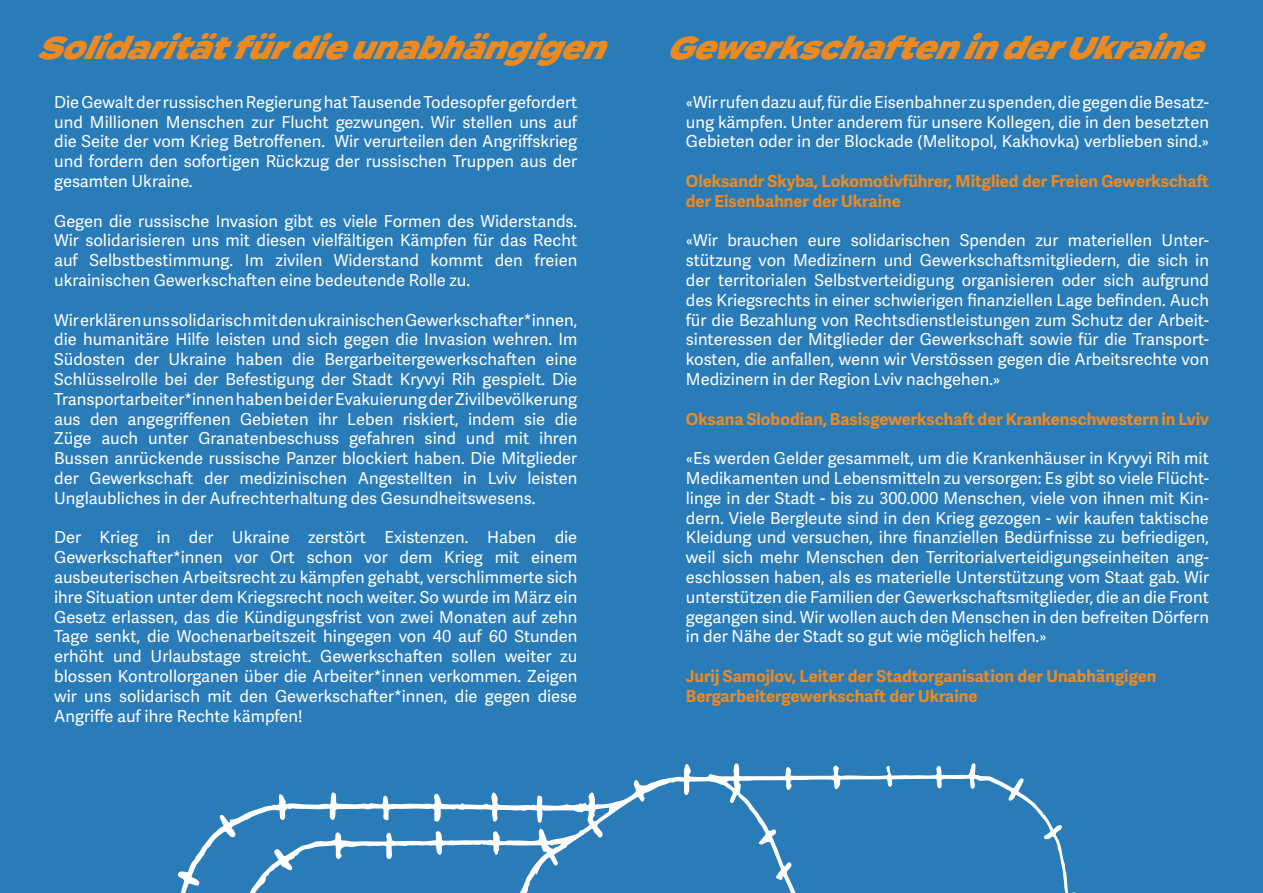
<style>
.page{position:relative;width:1263px;height:893px;background:#2a7cb9}
.page>*{position:absolute;margin:0;border:0;box-sizing:border-box;transform-origin:0 0}
.t1{font:italic 900 31.5px "Termina";color:#ec8a22;scale:.86 1}
.t2{font:16.5px/19.8px "Adelle Sans";color:#fff;text-align:justify}
.t3{font:700 16.5px/19.8px "Adelle Sans";color:#ec8a22}
</style>
<div class="page">
<svg style="left:177px;top:763px;width:899px;height:130px"></svg>
<p class="t1" style="left:36px;top:24px;width:688px">Solidaritätfürdieunabhängigen</p>
<p class="t1" style="left:666px;top:24px;width:651px">GewerkschafteninderUkraine</p>
<p class="t2" style="left:54px;top:93px;width:525px">Die Gewalt der russischen Regierung hat Tausende Todesopfer gefordert und Millionen Menschen zur Flucht gezwungen. Wir stellen uns auf die Seite der vom Krieg Betroffenen. Wir verurteilen den Angriffskrieg und fordern den sofortigen Rückzug der russischen Truppen aus der gesamten Ukraine.</p>
<p class="t2" style="left:54px;top:211px;width:525px">Gegen die russische Invasion gibt es viele Formen des Widerstands.<br>Wir solidarisieren uns mit diesen vielfältigen Kämpfen für das Recht auf Selbstbestimmung. Im zivilen Widerstand kommt den freien ukrainischen Gewerkschaften eine bedeutende Rolle zu.</p>
<p class="t2" style="left:54px;top:310px;width:525px">Wir erklären uns solidarisch mit den ukrainischen Gewerkschafter*innen, die humanitäre Hilfe leisten und sich gegen die Invasion wehren. Im Südosten der Ukraine haben die Bergarbeitergewerkschaften eine Schlüsselrolle bei der Befestigung der Stadt Kryvyi Rih gespielt. Die Transportarbeiter*innen haben bei der Evakuierung der Zivilbevölkerung aus den angegriffenen Gebieten ihr Leben riskiert, indem sie die Züge auch unter Granatenbeschuss gefahren sind und mit ihren Bussen anrückende russische Panzer blockiert haben. Die Mitglieder der Gewerkschaft der medizinischen Angestellten in Lviv leisten Unglaubliches in der Aufrechterhaltung des Gesundheitswesens.</p>
<p class="t2" style="left:54px;top:528px;width:525px">Der Krieg in der Ukraine zerstört Existenzen. Haben die Gewerkschafter*innen vor Ort schon vor dem Krieg mit einem ausbeuterischen Arbeitsrecht zu kämpfen gehabt, verschlimmerte sich ihre Situation unter dem Kriegsrecht noch weiter. So wurde im März ein Gesetz erlassen, das die Kündigungsfrist von zwei Monaten auf zehn Tage senkt, die Wochenarbeitszeit hingegen von 40 auf 60 Stunden erhöht und Urlaubstage streicht. Gewerkschaften sollen weiter zu blossen Kontrollorganen über die Arbeiter*innen verkommen. Zeigen wir uns solidarisch mit den Gewerkschafter*innen, die gegen diese Angriffe auf ihre Rechte kämpfen!</p>
<p class="t2" style="left:686px;top:93px;width:525px">«Wir rufen dazu auf, für die Eisenbahner zu spenden, die gegen die Besatz&shy;ung kämpfen. Unter anderem für unsere Kollegen, die in den besetzten Gebieten oder in der Blockade (Melitopol, Kakhovka) verblieben sind.»</p>
<p class="t3" style="left:686px;top:172px;width:525px">Oleksandr Skyba, Lokomotivführer, Mitglied der Freien Gewerkschaft der Eisenbahner der Ukraine</p>
<p class="t2" style="left:686px;top:231px;width:525px">«Wir brauchen eure solidarischen Spenden zur materiellen Unter&shy;stützung von Medizinern und Gewerkschaftsmitgliedern, die sich in der territorialen Selbstverteidigung organisieren oder sich aufgrund des Kriegsrechts in einer schwierigen finanziellen Lage befinden. Auch für die Bezahlung von Rechtsdienstleistungen zum Schutz der Arbeit&shy;sinteressen der Mitglieder der Gewerkschaft sowie für die Transport&shy;kosten, die anfallen, wenn wir Verstössen gegen die Arbeitsrechte von Medizinern in der Region Lviv nachgehen.»</p>
<p class="t3" style="left:686px;top:409px;width:525px">Oksana Slobodian, Basisgewerkschaft der Krankenschwestern in Lviv</p>
<p class="t2" style="left:686px;top:449px;width:525px">«Es werden Gelder gesammelt, um die Krankenhäuser in Kryvyi Rih mit Medikamenten und Lebensmitteln zu versorgen: Es gibt so viele Flücht&shy;linge in der Stadt - bis zu 300.000 Menschen, viele von ihnen mit Kin&shy;dern. Viele Bergleute sind in den Krieg gezogen - wir kaufen taktische Kleidung und versuchen, ihre finanziellen Bedürfnisse zu befriedigen, weil sich mehr Menschen den Territorialverteidigungseinheiten ang&shy;eschlossen haben, als es materielle Unterstützung vom Staat gab. Wir unterstützen die Familien der Gewerkschaftsmitglieder, die an die Front gegangen sind. Wir wollen auch den Menschen in den befreiten Dörfern in der Nähe der Stadt so gut wie möglich helfen.»</p>
<p class="t3" style="left:686px;top:667px;width:472px">Jurij Samojlov, Leiter der Stadtorganisation der Unabhängigen</p>
<p class="t3" style="left:686px;top:686px;width:293px">Bergarbeitergewerkschaft der Ukraine</p>
</div>
